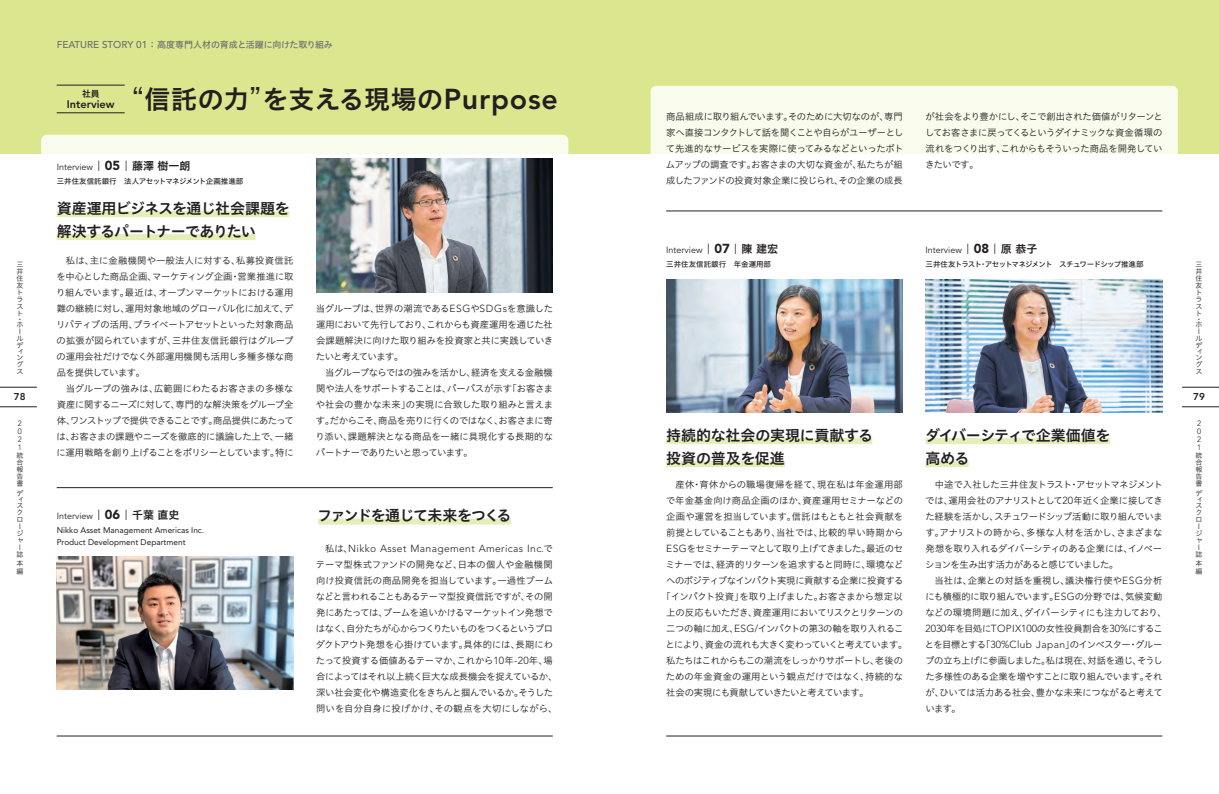
<style>
.page{position:relative;width:1219px;height:794px;background:#fff}
.page>*{position:absolute;margin:0;border:0;box-sizing:border-box;transform-origin:0 0}
.t1{font:26px "Hiragino UD Sans Std W6";color:#231f20}
.t2{font:15px/23px "Hiragino UD Sans Std W6";letter-spacing:-.03em;color:#231f20}
.t3{font:15px "Hiragino UD Sans Std W6";letter-spacing:-.07em;color:#231f20}
.t4{font:800 11px "Avenir";color:#231f20}
.t5{font:300 10.2px "Avenir";letter-spacing:.035em;color:#231f20}
.t6{font:800 9.9px "Avenir";color:#231f20}
.t7{font:9.3px/16px "Hiragino UD Sans Std W3";letter-spacing:-.025em;color:#231f20;text-align:justify}
.t8{font:9.3px "Hiragino UD Sans Std W3";letter-spacing:-.05em;color:#231f20}
.t9{font:9.3px "Hiragino UD Sans Std W3";letter-spacing:.015em;color:#231f20}
.t10{font:9.3px "Hiragino UD Sans Std W3";letter-spacing:-.045em;color:#231f20}
.t11{font:9.3px "Hiragino UD Sans Std W3";letter-spacing:-.055em;color:#231f20}
.t12{font:9.3px "Hiragino UD Sans Std W3";letter-spacing:.005em;color:#231f20}
.t13{font:9.3px "Hiragino UD Sans Std W3";letter-spacing:.025em;color:#231f20}
.t14{font:9.3px "Hiragino UD Sans Std W3";letter-spacing:-.06em;color:#231f20}
.t15{font:9px "Avenir";color:#231f20}
.t16{font:9px "Hiragino UD Sans Std W5";letter-spacing:-.02em;color:#6c6d70}
.t17{font:8.8px "Hiragino UD Sans Std W6";color:#231f20}
.t18{font:8.2px/11.3px "Avenir";color:#231f20}
.t19{font:300 7.7px/7.9px "Avenir";color:#231f20;text-align:justify}
.t20{font:7.5px "Hiragino UD Sans Std W5";color:#231f20}
.t21{font:7.5px "Hiragino UD Sans Std W5";letter-spacing:-.095em;color:#231f20}
.t22{font:7px/6.9px "Hiragino UD Sans Std W3";color:#231f20}
.s1{font-family:"Avenir";font-weight:500;font-size:9.9px}
.s2{font-family:"Hiragino UD Sans Std W3"}
.s3{font-family:"Avenir";font-weight:800;font-size:28.6px}
.s4{font-family:"Hiragino UD Sans Std W3";font-size:11px}
.s5{font-weight:900;font-size:13px}
.s6{font-family:"Hiragino UD Sans Std W6";font-size:11px}
.s7{font-family:"Avenir";font-weight:300;font-size:10.2px}
.s8{font-family:"Hiragino UD Sans Std W3";font-weight:400;font-size:9.3px}
</style>
<div class="page">
<div style="left:0;top:0;width:1219px;height:153px;background:#dbe68e"></div>
<div style="left:651px;top:86px;width:527px;height:151px;background:linear-gradient(to right,#fbfcf5,#fbfcf5);border-radius:6px"></div>
<div style="left:41px;top:135px;width:527px;height:99px;background:linear-gradient(to bottom,#fbfcf3,#fff);border-radius:6px"></div>
<hr style="left:666px;top:736px;width:496px;height:1px;background:#231f20">
<hr style="left:666px;top:211px;width:496px;height:1px;background:#231f20">
<div style="left:666px;top:438px;width:206px;height:6px;background:#e6eeb8"></div>
<div style="left:666px;top:461px;width:119px;height:6px;background:#e6eeb8"></div>
<div style="left:926px;top:438px;width:184px;height:6px;background:#e6eeb8"></div>
<div style="left:926px;top:461px;width:43px;height:6px;background:#e6eeb8"></div>
<img style="left:926px;top:279px;width:236px;height:133px">
<hr style="left:57px;top:736px;width:496px;height:1px;background:#231f20">
<hr style="left:57px;top:487px;width:496px;height:1px;background:#231f20">
<img style="left:57px;top:556px;width:236px;height:134px">
<div style="left:57px;top:211px;width:232px;height:6px;background:#e6eeb8"></div>
<div style="left:57px;top:234px;width:199px;height:6px;background:#e6eeb8"></div>
<div style="left:318px;top:518px;width:193px;height:6px;background:#e6eeb8"></div>
<img style="left:316px;top:159px;width:237px;height:133px">
<img style="left:666px;top:279px;width:237px;height:133px">
<hr style="left:57px;top:85px;width:68px;height:1px;background:#231f20">
<hr style="left:57px;top:113px;width:68px;height:1px;background:#231f20">
<hr style="left:0;top:387px;width:37px;height:1px;background:#231f20">
<hr style="left:0;top:406px;width:37px;height:1px;background:#231f20">
<hr style="left:1182px;top:387px;width:37px;height:1px;background:#231f20">
<hr style="left:1182px;top:406px;width:37px;height:1px;background:#231f20">
<p class="t16" style="left:57px;top:37px;width:278px"><span class="s1">FEATURE STORY 01</span> ：高度専門人材の育成と活躍に向けた取り組み</p>
<p class="t17" style="left:82px;top:87px;width:19px">社員</p>
<p class="t4" style="left:67px;top:97px;width:49px">Interview</p>
<h1 class="t1" style="left:131px;top:79px;width:428px"><span class="s2">“</span>信託の力<span class="s2">”</span>を支える現場の<span class="s3">Purpose</span></h1>
<p class="t15" style="left:57px;top:162px;width:135px">Interview <span class="s4">|</span> <span class="s5">05</span> <span class="s4">|</span> <span class="s6">藤澤樹一朗</span></p>
<p class="t20" style="left:57px;top:176px;width:188px">三井住友信託銀行　法人アセットマネジメント企画推進部</p>
<h2 class="t2" style="left:57px;top:196px;width:234px">資産運用ビジネスを通じ社会課題を解決するパートナーでありたい</h2>
<p class="t7" style="left:666px;top:108px;width:239px">商品組成に取り組んでいます。そのために大切なのが、専門家へ直接コンタクトして話を聞くことや自らがユーザーとして先進的なサービスを実際に使ってみるなどといったボトムアップの調査です。お客さまの大切な資金が、私たちが組成したファンドの投資対象企業に投じられ、その企業の成長</p>
<p class="t7" style="left:925px;top:108px;width:239px">が社会をより豊かにし、そこで創出された価値がリターンとしてお客さまに戻ってくるというダイナミックな資金循環の流れをつくり出す、これからもそういった商品を開発していきたいです。</p>
<p class="t15" style="left:666px;top:244px;width:113px">Interview <span class="s4">|</span> <span class="s5">07</span> <span class="s4">|</span> <span class="s6">陳建宏</span></p>
<p class="t20" style="left:666px;top:259px;width:106px">三井住友信託銀行　年金運用部</p>
<p class="t15" style="left:926px;top:244px;width:113px">Interview <span class="s4">|</span> <span class="s5">08</span> <span class="s4">|</span> <span class="s6">原恭子</span></p>
<p class="t21" style="left:926px;top:259px;width:220px">三井住友トラスト・アセットマネジメント　スチュワードシップ推進部</p>
<p class="t7" style="left:56px;top:252px;width:239px;text-indent:10px">私は、主に金融機関や一般法人に対する、私募投資信託を中心とした商品企画、マーケティング企画・営業推進に取り組んでいます。最近は、オープンマーケットにおける運用難の継続に対し、運用対象地域のグローバル化に加えて、デリバティブの活用、プライベートアセットといった対象商品の拡張が図られていますが、三井住友信託銀行はグループの運用会社だけでなく外部運用機関も活用し多種多様な商品を提供しています。</p>
<p class="t7" style="left:57px;top:380px;width:239px;text-indent:9px">当グループの強みは、広範囲にわたるお客さまの多様な資産に関するニーズに対して、専門的な解決策をグループ全体、ワンストップで提供できることです。商品提供にあたっては、お客さまの課題やニーズを徹底的に議論した上で、一緒に運用戦略を創り上げることをポリシーとしています。特に</p>
<p class="t22" style="left:16px;top:260px;width:8px">三井住友トラスト</p>
<p class="t22" style="left:16px;top:316px;width:8px;line-height:5.3px">・ホ</p>
<p class="t22" style="left:16px;top:327px;width:8px">ールデ</p>
<p class="t22" style="left:16px;top:348px;width:8px;line-height:6px">ィン</p>
<p class="t22" style="left:16px;top:360px;width:8px">グス</p>
<p class="t22" style="left:1196px;top:260px;width:8px">三井住友トラスト</p>
<p class="t22" style="left:1196px;top:316px;width:8px;line-height:5.3px">・ホ</p>
<p class="t22" style="left:1196px;top:327px;width:8px">ールデ</p>
<p class="t22" style="left:1196px;top:348px;width:8px;line-height:6px">ィン</p>
<p class="t22" style="left:1196px;top:360px;width:8px">グス</p>
<p class="t7" style="left:316px;top:300px;width:239px">当グループは、世界の潮流である<span class="s7">ESG</span>や<span class="s7">SDGs</span>を意識した運用において先行しており、これからも資産運用を通じた社会課題解決に向けた取り組みを投資家と共に実践していきたいと考えています。</p>
<p class="t7" style="left:315px;top:364px;width:239px;text-indent:10px">当グループならではの強みを活かし、経済を支える金融機関や法人をサポートすることは、パーパスが示す「お客さまや社会の豊かな未来」の実現に合致した取り組みと言えます。だからこそ、商品を売りに行くのではなく、お客さまに寄り添い、課題解決となる商品を一緒に具現化する長期的なパートナーでありたいと思っています。</p>
<p class="t6" style="left:14px;top:391px;width:13px">78</p>
<p class="t6" style="left:1193px;top:391px;width:13px">79</p>
<p class="t19" style="left:18px;top:419px;width:6px">2<br>0<br>2<br>1</p>
<p class="t22" style="left:16px;top:451px;width:8px;line-height:7.2px;text-align:justify">統合報告書</p>
<p class="t22" style="left:16px;top:490px;width:8px;line-height:5.9px">ディ</p>
<p class="t22" style="left:16px;top:502px;width:8px">スクロージャー誌</p>
<p class="t22" style="left:16px;top:559px;width:8px;line-height:7.2px">本編</p>
<p class="t19" style="left:1197px;top:419px;width:6px">2<br>0<br>2<br>1</p>
<p class="t22" style="left:1196px;top:451px;width:8px;line-height:7.2px;text-align:justify">統合報告書</p>
<p class="t22" style="left:1196px;top:490px;width:8px;line-height:5.9px">ディ</p>
<p class="t22" style="left:1196px;top:502px;width:8px">スクロージャー誌</p>
<p class="t22" style="left:1196px;top:559px;width:8px;line-height:7.2px">本編</p>
<h2 class="t2" style="left:666px;top:422px;width:208px">持続的な社会の実現に貢献する投資の普及を促進</h2>
<h2 class="t2" style="left:925px;top:422px;width:187px">ダイバーシティで企業価値を高める</h2>
<p class="t7" style="left:925px;top:476px;width:239px;text-indent:9px">中途で入社した三井住友トラスト・アセットマネジメントでは、運用会社のアナリストとして<span class="s7">20</span>年近く企業に接してきた経験を活かし、スチュワードシップ活動に取り組んでいます。アナリストの時から、多様な人材を活かし、さまざまな発想を取り入れるダイバーシティのある企業には、イノベーションを生み出す活力があると感じていました。</p>
<p class="t7" style="left:925px;top:572px;width:243px;text-align:left;text-indent:10px">当社は、企業との対話を重視し、議決権行使や<span class="s7">ESG</span>分析にも積極的に取り組んでいます。<span class="s7">ESG</span>の分野では、気候変動などの環境問題に加え、ダイバーシティにも注力しており、<br><span class="s7">2030</span>年を目処に<span class="s7">TOPIX100</span>の女性役員割合を<span class="s7">30%</span>にすることを目標とする「<span class="s7">30%Club Japan</span>」のインベスター・グループの立ち上げに参画しました。私は現在、対話を通じ、そうした多様性のある企業を増やすことに取り組んでいます。それが、ひいては活力ある社会、豊かな未来につながると考えています。</p>
<p class="t13" style="left:675px;top:477px;width:229px">産休・育休からの職場復帰を経て、現在私は年金運用部</p>
<p class="t12" style="left:666px;top:493px;width:239px">で年金基金向け商品企画のほか、資産運用セミナーなどの</p>
<p class="t9" style="left:666px;top:509px;width:238px">企画や運営を担当しています。信託はもともと社会貢献を</p>
<p class="t7" style="left:666px;top:524px;width:239px">前提としていることもあり、当社では、比較的早い時期から</p>
<p class="t10" style="left:666px;top:541px;width:239px"><span class="s7">ESG</span>をセミナーテーマとして取り上げてきました。最近のセ</p>
<p class="t7" style="left:666px;top:556px;width:239px">ミナーでは、経済的リターンを追求すると同時に、環境など</p>
<p class="t8" style="left:666px;top:573px;width:239px">へのポジティブなインパクト実現に貢献する企業に投資する</p>
<p class="t7" style="left:661px;top:588px;width:243px">「インパクト投資」を取り上げました。お客さまから想定以</p>
<p class="t7" style="left:666px;top:604px;width:238px">上の反応もいただき、資産運用においてリスクとリターンの</p>
<p class="t7" style="left:666px;top:620px;width:239px">二つの軸に加え、<span class="s7">ESG/</span>インパクトの第<span class="s7">3</span>の軸を取り入れるこ</p>
<p class="t11" style="left:666px;top:637px;width:243px">とにより、資金の流れも大きく変わっていくと考えています。</p>
<p class="t8" style="left:666px;top:653px;width:238px">私たちはこれからもこの潮流をしっかりサポートし、老後の</p>
<p class="t9" style="left:666px;top:669px;width:239px">ための年金資金の運用という観点だけではなく、持続的な</p>
<p class="t14" style="left:666px;top:685px;width:204px">社会の実現にも貢献していきたいと考えています。</p>
<h2 class="t3" style="left:317px;top:504px;width:196px">ファンドを通じて未来をつくる</h2>
<p class="t15" style="left:57px;top:510px;width:124px">Interview <span class="s4">|</span> <span class="s5">06</span> <span class="s4">|</span> <span class="s6">千葉直史</span></p>
<p class="t18" style="left:57px;top:525px;width:149px">Nikko Asset Management Americas Inc.<br>Product Development Department</p>
<p class="t5" style="left:325px;top:542px;width:229px"><span class="s8">私は、</span>Nikko Asset Management Americas Inc.<span class="s8">で</span></p>
<p class="t7" style="left:316px;top:556px;width:243px;text-align:left">テーマ型株式ファンドの開発など、日本の個人や金融機関向け投資信託の商品開発を担当しています。一過性ブームなどと言われることもあるテーマ型投資信託ですが、その開発にあたっては、ブームを追いかけるマーケットイン発想ではなく、自分たちが心からつくりたいものをつくるというプロダクトアウト発想を心掛けています。具体的には、長期にわたって投資する価値あるテーマか、これから<span class="s7">10</span>年<span class="s7">-20</span>年、場合によってはそれ以上続く巨大な成長機会を捉えているか、深い社会変化や構造変化をきちんと掴んでいるか。そうした問いを自分自身に投げかけ、その観点を大切にしながら、</p>
</div>
